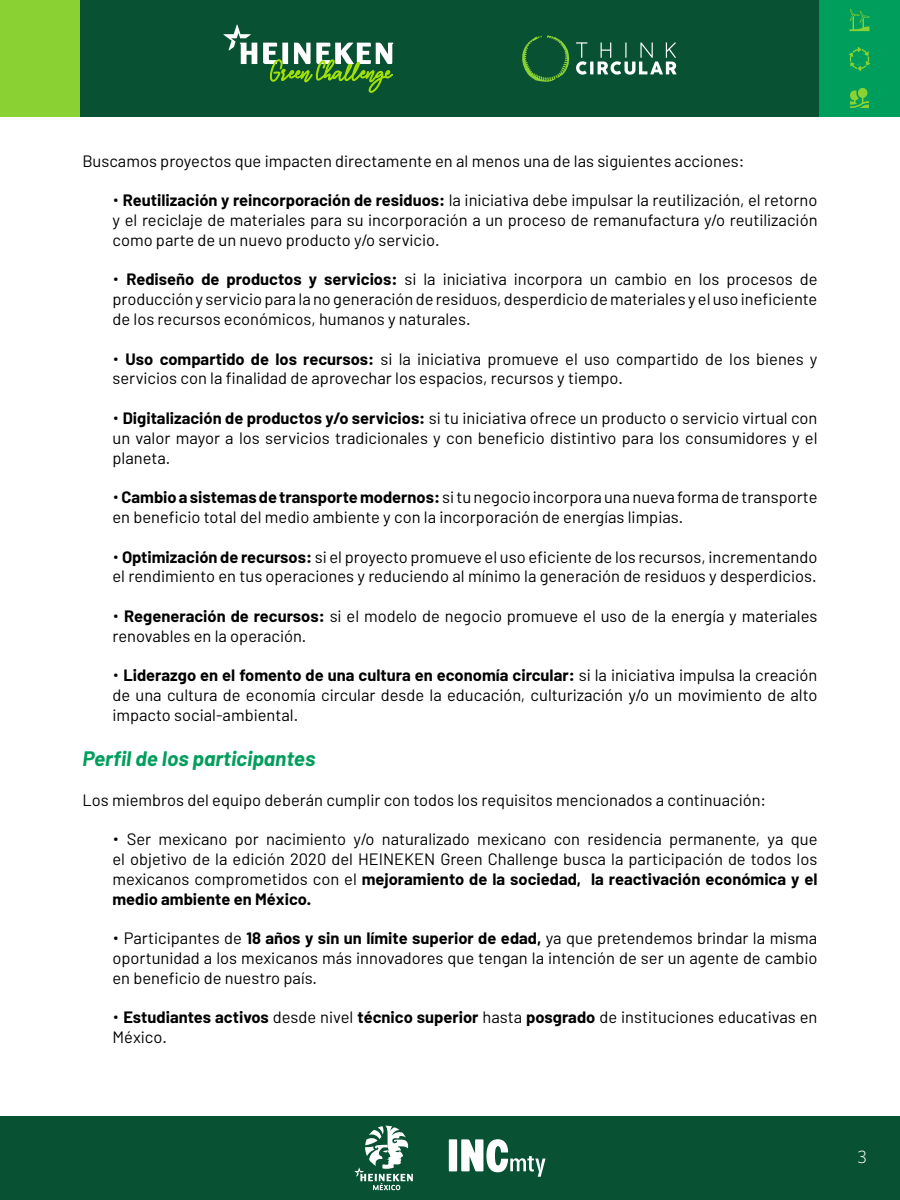
<style>
.page{position:relative;width:900px;height:1200px;background:#fff}
.page>*{position:absolute;margin:0;border:0;box-sizing:border-box;transform-origin:0 0}
.t1{font:italic 700 21px "Barlow";color:#009e5c}
.t2{font:300 18px "RNS Sanz";color:#fff}
.t3{font:16.5px/19.8px "Barlow";color:#000;text-align:justify}
.s1{font-family:"RNS Sanz";font-weight:300}
.s2{font-weight:700}
</style>
<div class="page">
<div style="left:0;top:0;width:900px;height:117px;background:#085233"></div>
<div style="left:0;top:1116px;width:900px;height:84px;background:#085233"></div>
<div style="left:1px;top:0;width:79px;height:117px;background:#8ad133"></div>
<div style="left:819px;top:0;width:81px;height:117px;background:#009e5c"></div>
<svg style="left:223px;top:24px;width:170px;height:69px"></svg>
<svg style="left:576px;top:42px;width:101px;height:33px"></svg>
<svg style="left:522px;top:35px;width:47px;height:47px"></svg>
<svg style="left:850px;top:88px;width:19px;height:20px"></svg>
<svg style="left:849px;top:47px;width:21px;height:24px"></svg>
<svg style="left:849px;top:9px;width:21px;height:22px"></svg>
<svg style="left:354px;top:1126px;width:59px;height:64px"></svg>
<div style="left:449px;top:1139px;width:8px;height:32px;background:#fff"></div>
<svg style="left:461px;top:1139px;width:85px;height:38px"></svg>
<p class="t3" style="left:82px;top:150px;width:663px">Buscamos proyectos que impacten directamente en al menos una de las siguientes acciones:</p>
<p class="t3" style="left:112px;top:190px;width:707px"><span class="s1">•</span> <span class="s2">Reutilización y reincorporación de residuos:</span> la iniciativa debe impulsar la reutilización, el retorno y el reciclaje de materiales para su incorporación a un proceso de remanufactura y/o reutilización como parte de un nuevo producto y/o servicio.</p>
<p class="t3" style="left:112px;top:269px;width:707px"><span class="s1">•</span> <span class="s2">Rediseño de productos y servicios:</span> si la iniciativa incorpora un cambio en los procesos de producción y servicio para la no generación de residuos, desperdicio de materiales y el uso ineficiente de los recursos económicos, humanos y naturales.</p>
<p class="t3" style="left:112px;top:348px;width:707px"><span class="s1">•</span> <span class="s2">Uso compartido de los recursos:</span> si la iniciativa promueve el uso compartido de los bienes y servicios con la finalidad de aprovechar los espacios, recursos y tiempo.</p>
<p class="t3" style="left:112px;top:408px;width:707px"><span class="s1">•</span> <span class="s2">Digitalización de productos y/o servicios:</span> si tu iniciativa ofrece un producto o servicio virtual con un valor mayor a los servicios tradicionales y con beneficio distintivo para los consumidores y el planeta.</p>
<p class="t3" style="left:112px;top:487px;width:707px"><span class="s1">•</span> <span class="s2">Cambio a sistemas de transporte modernos:</span> si tu negocio incorpora una nueva forma de transporte en beneficio total del medio ambiente y con la incorporación de energías limpias.</p>
<p class="t3" style="left:112px;top:546px;width:707px"><span class="s1">•</span> <span class="s2">Optimización de recursos:</span> si el proyecto promueve el uso eficiente de los recursos, incrementando el rendimiento en tus operaciones y reduciendo al mínimo la generación de residuos y desperdicios.</p>
<p class="t3" style="left:112px;top:606px;width:706px"><span class="s1">•</span> <span class="s2">Regeneración de recursos:</span> si el modelo de negocio promueve el uso de la energía y materiales renovables en la operación.</p>
<p class="t3" style="left:112px;top:665px;width:707px"><span class="s1">•</span> <span class="s2">Liderazgo en el fomento de una cultura en economía circular:</span> si la iniciativa impulsa la creación de una cultura de economía circular desde la educación, culturización y/o un movimiento de alto impacto social-ambiental.</p>
<p class="t1" style="left:82px;top:745px;width:234px">Perfil de los participantes</p>
<p class="t3" style="left:82px;top:789px;width:685px">Los miembros del equipo deberán cumplir con todos los requisitos mencionados a continuación:</p>
<p class="t3" style="left:112px;top:829px;width:707px"><span class="s1">•</span> Ser mexicano por nacimiento y/o naturalizado mexicano con residencia permanente, ya que el objetivo de la edición 2020 del HEINEKEN Green Challenge busca la participación de todos los mexicanos comprometidos con el <span class="s2">mejoramiento de la sociedad, la reactivación económica y el medio ambiente en México.</span></p>
<p class="t3" style="left:112px;top:928px;width:706px"><span class="s1">•</span> Participantes de <span class="s2">18 años y sin un límite superior de edad,</span> ya que pretendemos brindar la misma oportunidad a los mexicanos más innovadores que tengan la intención de ser un agente de cambio en beneficio de nuestro país.</p>
<p class="t3" style="left:112px;top:1007px;width:707px"><span class="s1">•</span> <span class="s2">Estudiantes activos</span> desde nivel <span class="s2">técnico superior</span> hasta <span class="s2">posgrado</span> de instituciones educativas en<br>México.</p>
<p class="t2" style="left:857px;top:1146px;width:11px">3</p>
</div>
